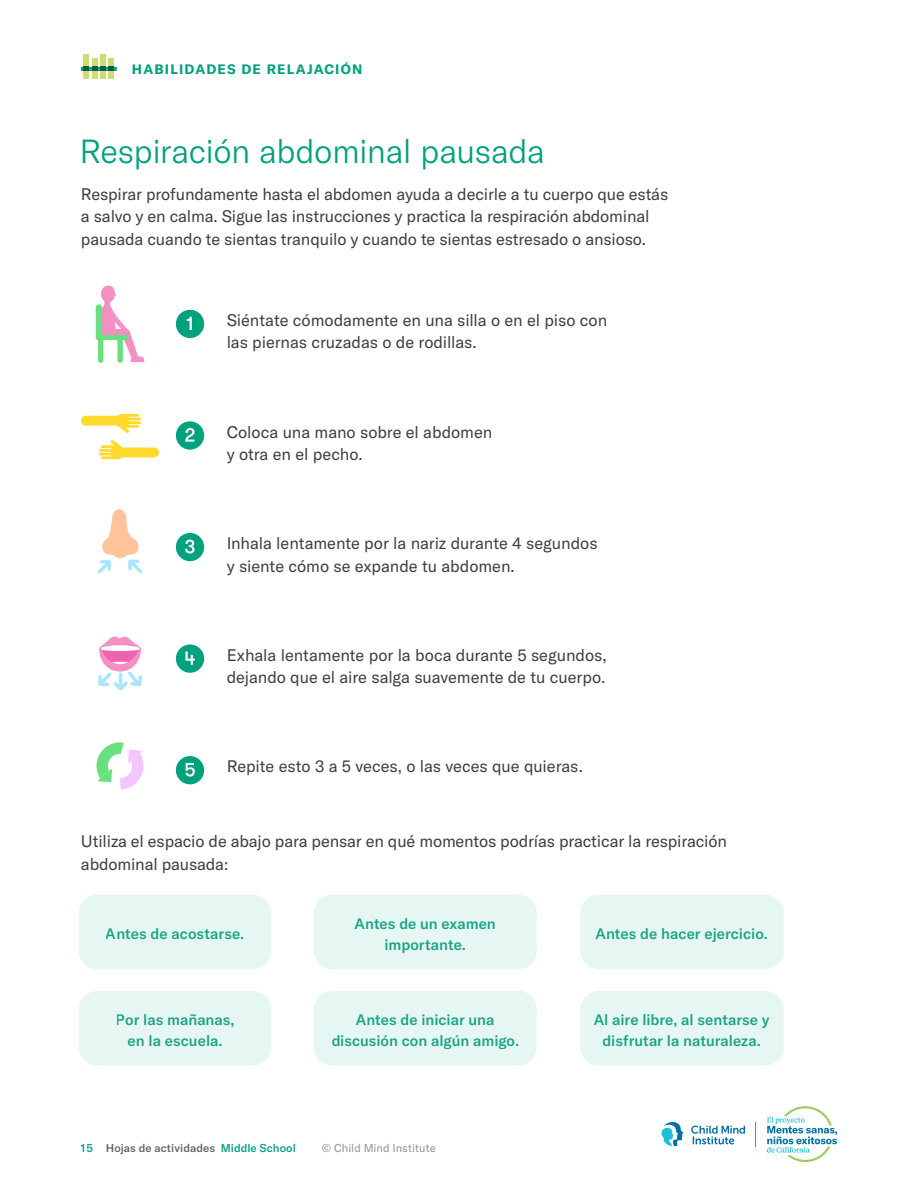
<style>
.page{position:relative;width:918px;height:1188px;background:#fff}
.page>*{position:absolute;margin:0;border:0;box-sizing:border-box;transform-origin:0 0}
.header1{font:300 33px "GT America";letter-spacing:-.015em;color:#00a17d}
.intro{font:16.5px/22.5px "GT America";letter-spacing:-.005em;color:#3e3e3f}
.New_Intro_End{font:16.5px/22.5px "GT America";letter-spacing:-.01em;color:#3e3e3f}
.t1{font:500 15px/21px "GT America";color:#1aaa8a;text-align:center}
.New_Intro_End-2{font:700 13.5px "GT America";letter-spacing:.09em;color:#00a17d}
.t2{font:500 11.25px "GT America";letter-spacing:.005em;color:#636366}
.t3{font:11.25px "GT America";letter-spacing:.005em;color:#919396}
.s1{color:#00a17d}
</style>
<div class="page">
<svg style="left:691px;top:1126px;width:54px;height:18px"></svg>
<svg style="left:661px;top:1122px;width:23px;height:24px"></svg>
<svg style="left:767px;top:1106px;width:70px;height:56px"></svg>
<div style="left:176px;top:310px;width:28px;height:28px;background:#00a17d;border-radius:50%"></div>
<svg style="left:187px;top:317px;width:5px;height:13px"></svg>
<div style="left:176px;top:421px;width:28px;height:29px;background:#00a17d;border-radius:50%"></div>
<svg style="left:185px;top:428px;width:10px;height:14px"></svg>
<div style="left:176px;top:533px;width:28px;height:28px;background:#00a17d;border-radius:50%"></div>
<svg style="left:185px;top:540px;width:10px;height:13px"></svg>
<div style="left:176px;top:645px;width:28px;height:28px;background:#00a17d;border-radius:50%"></div>
<svg style="left:185px;top:651px;width:10px;height:14px"></svg>
<div style="left:176px;top:756px;width:28px;height:28px;background:#00a17d;border-radius:50%"></div>
<svg style="left:185px;top:763px;width:10px;height:14px"></svg>
<svg style="left:96px;top:286px;width:48px;height:76px"></svg>
<svg style="left:81px;top:414px;width:78px;height:45px"></svg>
<svg style="left:97px;top:742px;width:47px;height:47px"></svg>
<svg style="left:98px;top:636px;width:44px;height:55px"></svg>
<svg style="left:98px;top:509px;width:44px;height:65px"></svg>
<div style="left:100px;top:54px;width:6px;height:25px;background:#cfdc74"></div>
<div style="left:84px;top:54px;width:5px;height:25px;background:#cfdc74"></div>
<div style="left:109px;top:59px;width:5px;height:20px;background:#cfdc74"></div>
<div style="left:92px;top:59px;width:5px;height:20px;background:#cfdc74"></div>
<svg style="left:81px;top:67px;width:36px;height:4px"></svg>
<div style="left:79px;top:895px;width:192px;height:74px;background:#e6f6f2;border-radius:18px"></div>
<div style="left:79px;top:991px;width:192px;height:74px;background:#e6f6f2;border-radius:18px"></div>
<div style="left:314px;top:895px;width:223px;height:74px;background:#e6f6f2;border-radius:18px"></div>
<div style="left:314px;top:991px;width:223px;height:74px;background:#e6f6f2;border-radius:18px"></div>
<div style="left:580px;top:895px;width:204px;height:74px;background:#e6f6f2;border-radius:18px"></div>
<div style="left:580px;top:991px;width:204px;height:74px;background:#e6f6f2;border-radius:18px"></div>
<p class="New_Intro_End-2" style="left:132px;top:61px;width:232px">HABILIDADES DE RELAJACIÓN</p>
<p class="header1" style="left:79px;top:132px;width:467px">Respiración abdominal pausada</p>
<p class="New_Intro_End" style="left:81px;top:183px;width:589px">Respirar profundamente hasta el abdomen ayuda a decirle a tu cuerpo que estás a salvo y en calma. Sigue las instrucciones y practica la respiración abdominal pausada cuando te sientas tranquilo y cuando te sientas estresado o ansioso.</p>
<p class="intro" style="left:227px;top:309px;width:382px">Siéntate cómodamente en una silla o en el piso con las piernas cruzadas o de rodillas.</p>
<p class="intro" style="left:227px;top:421px;width:267px">Coloca una mano sobre el abdomen y otra en el pecho.</p>
<p class="intro" style="left:227px;top:532px;width:372px">Inhala lentamente por la nariz durante 4 segundos y siente cómo se expande tu abdomen.</p>
<p class="intro" style="left:227px;top:644px;width:382px">Exhala lentamente por la boca durante 5 segundos, dejando que el aire salga suavemente de tu cuerpo.</p>
<p class="intro" style="left:227px;top:755px;width:358px">Repite esto 3 a 5 veces, o las veces que quieras.</p>
<p class="New_Intro_End" style="left:81px;top:830px;width:648px">Utiliza el espacio de abajo para pensar en qué momentos podrías practicar la respiración abdominal pausada:</p>
<p class="t1" style="left:106px;top:923px;width:140px">Antes de acostarse.</p>
<p class="t1" style="left:116px;top:1009px;width:120px">Por las mañanas, en la escuela.</p>
<p class="t1" style="left:355px;top:913px;width:143px">Antes de un examen importante.</p>
<p class="t1" style="left:331px;top:1009px;width:189px">Antes de iniciar una discusión con algún amigo.</p>
<p class="t2" style="left:81px;top:1141px;width:216px"><span class="s1">15</span> Hojas de actividades <span class="s1">Middle School</span></p>
<p class="t3" style="left:322px;top:1141px;width:115px">© Child Mind Institute</p>
<p class="t1" style="left:596px;top:923px;width:174px">Antes de hacer ejercicio.</p>
<p class="t1" style="left:594px;top:1009px;width:177px">Al aire libre, al sentarse y disfrutar la naturaleza.</p>
</div>
